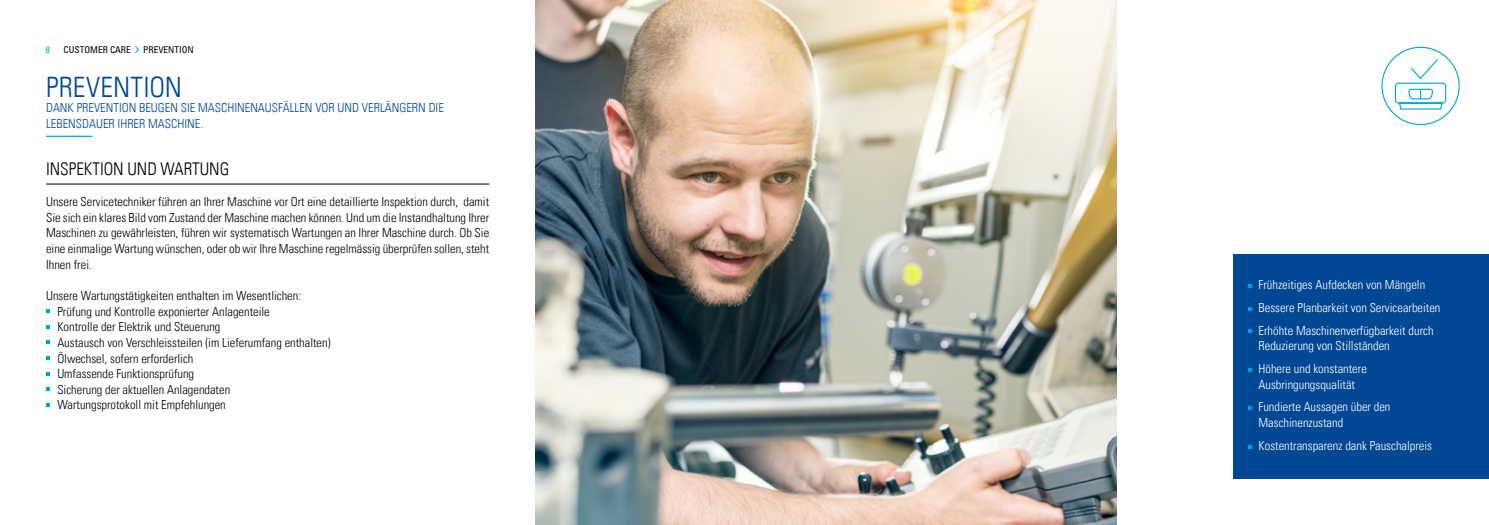
<style>
.page{position:relative;width:1489px;height:525px;background:#fff}
.page>*{position:absolute;margin:0;border:0;box-sizing:border-box;transform-origin:0 0}
.t1{font:28.12px "Univers Com 47 Light Cond";letter-spacing:.01em;color:#004893}
.t2{font:17.5px "Univers Com 47 Light Cond";letter-spacing:-.005em;color:#000}
.t3{font:12.5px/15.6px "Univers Com 47 Light Cond";color:#000;text-align:justify}
.t4{font:12.5px/22.8px "Univers Com 47 Light Cond";color:#fff}
.t5{font:12.5px/16.2px "Univers Com 47 Light Cond";color:#004893}
.t6{font:condensed 9.38px "Univers Com 57";color:#000}
.t7{font:condensed 9.38px "Univers Com 57";color:#00a2e2}
</style>
<div class="page">
<svg style="left:135px;top:46px;width:5px;height:8px"></svg>
<hr style="left:46px;top:136px;width:46px;height:1px;background:#00a2e2">
<hr style="left:46px;top:183px;width:443px;height:1px;background:#000">
<svg style="left:46px;top:309px;width:4px;height:4px"></svg>
<svg style="left:46px;top:325px;width:4px;height:3px"></svg>
<svg style="left:46px;top:340px;width:4px;height:4px"></svg>
<svg style="left:46px;top:356px;width:4px;height:4px"></svg>
<svg style="left:46px;top:372px;width:4px;height:3px"></svg>
<svg style="left:46px;top:387px;width:4px;height:4px"></svg>
<svg style="left:46px;top:403px;width:4px;height:3px"></svg>
<img style="left:535px;top:0;width:581px;height:524px">
<div style="left:1233px;top:254px;width:255px;height:224px;background:#004893"></div>
<svg style="left:1248px;top:329px;width:3px;height:4px"></svg>
<svg style="left:1248px;top:406px;width:3px;height:4px"></svg>
<svg style="left:1381px;top:46px;width:78px;height:80px"></svg>
<p class="t7" style="left:46px;top:44px;width:6px">8</p>
<p class="t6" style="left:64px;top:44px;width:69px">CUSTOMER CARE</p>
<p class="t6" style="left:143px;top:44px;width:52px">PREVENTION</p>
<h1 class="t1" style="left:46px;top:70px;width:137px">PREVENTION</h1>
<p class="t5" style="left:46px;top:99px;width:399px">DANK PREVENTION BEUGEN SIE MASCHINENAUSFÄLLEN VOR UND VERLÄNGERN DIE<br>LEBENSDAUER IHRER MASCHINE.</p>
<h2 class="t2" style="left:46px;top:158px;width:185px">INSPEKTION UND WARTUNG</h2>
<p class="t3" style="left:46px;top:194px;width:444px">Unsere Servicetechniker führen an Ihrer Maschine vor Ort eine detaillierte Inspektion durch, damit Sie sich ein klares Bild vom Zustand der Maschine machen können. Und um die Instandhaltung Ihrer Maschinen zu gewährleisten, führen wir systematisch Wartungen an Ihrer Maschine durch. Ob Sie eine einmalige Wartung wünschen, oder ob wir Ihre Maschine regelmässig überprüfen sollen, steht Ihnen frei.</p>
<p class="t3" style="left:57px;top:287px;width:275px;text-align:left;text-indent:-11px">Unsere Wartungstätigkeiten enthalten im Wesentlichen:<br>Prüfung und Kontrolle exponierter Anlagenteile<br>Kontrolle der Elektrik und Steuerung<br>Austausch von Verschleissteilen (im Lieferumfang enthalten)<br>Ölwechsel, sofern erforderlich<br>Umfassende Funktionsprüfung<br>Sicherung der aktuellen Anlagendaten<br>Wartungsprotokoll mit Empfehlungen</p>
<p class="t4" style="left:1258px;top:273px;width:183px">Frühzeitiges Aufdecken von Mängeln<br>Bessere Planbarkeit von Servicearbeiten<br>Erhöhte Maschinenverfügbarkeit durch</p>
<p class="t4" style="left:1258px;top:334px;width:133px">Reduzierung von Stillständen<br>Höhere und konstantere</p>
<p class="t4" style="left:1258px;top:372px;width:133px">Ausbringungsqualität<br>Fundierte Aussagen über den</p>
<p class="t4" style="left:1258px;top:411px;width:175px">Maschinenzustand<br>Kostentransparenz dank Pauschalpreis</p>
</div>
